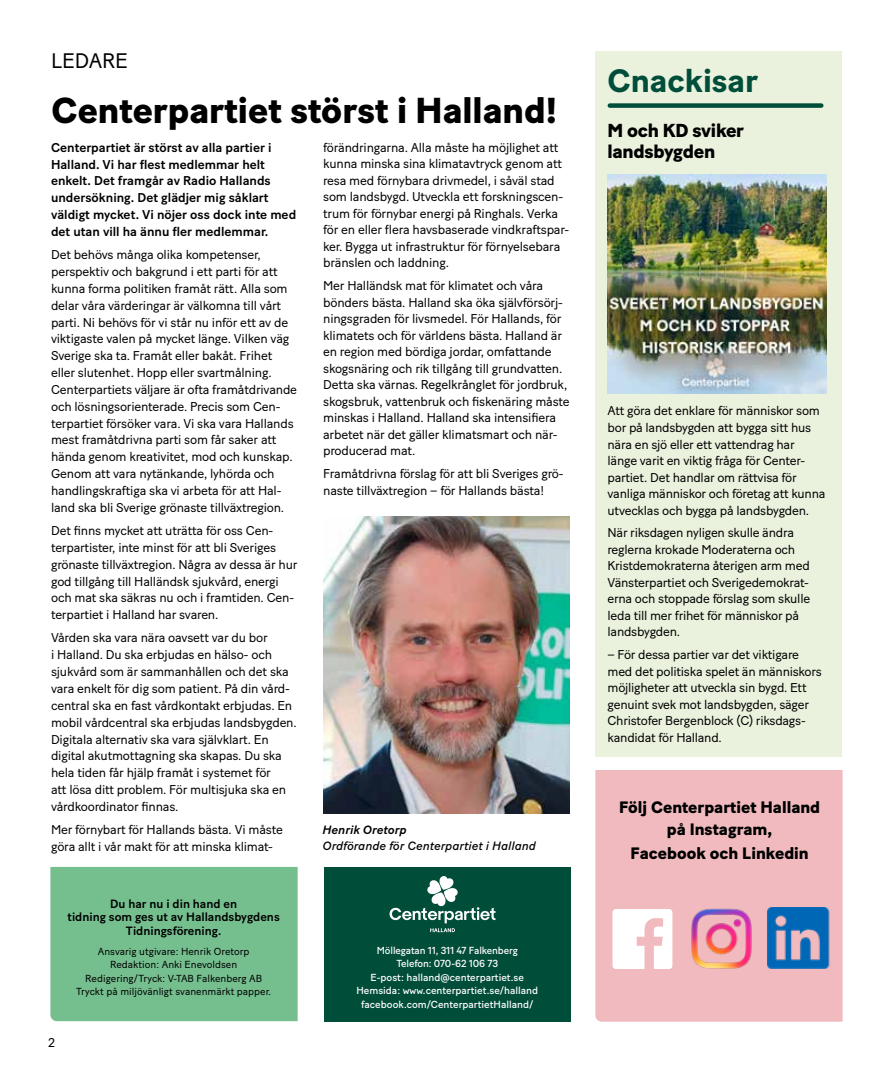
<style>
.page{position:relative;width:893px;height:1085px;background:#fff}
.page>*{position:absolute;margin:0;border:0;box-sizing:border-box;transform-origin:0 0}
.t1{font:800 36px "Baton Turbo";color:#000}
.t2{font:700 32.25px "Baton Turbo";color:#004d3a}
.t3{font:21px "Baton Turbo";color:#000}
.t4{font:800 18.75px/21px "Baton Turbo";letter-spacing:-.015em;color:#000}
.t5{font:800 16.5px/21.8px "Baton Turbo";color:#000;text-align:center}
.t6{font:12.75px/16.5px "Baton Turbo";letter-spacing:-.015em;color:#000}
.t7{font:500 12.75px/16.8px "Baton Turbo";color:#000}
.t8{font:500 12px/13.5px "Baton Turbo";color:#000;text-align:center}
.t9{font:italic 12px "Baton Turbo";letter-spacing:.005em;color:#000}
.t10{font:italic 500 12px "Baton Turbo";letter-spacing:.005em;color:#000}
.t11{font:10.2px/13.5px "Baton Turbo";color:#fff;text-align:center}
.t12{font:10.2px/13.5px "Baton Turbo";color:#000;text-align:center}
</style>
<div class="page">
<div style="left:595px;top:51px;width:247px;height:705px;background:#eaf2dd"></div>
<div style="left:610px;top:103px;width:211px;height:5px;background:#004d3a"></div>
<img style="left:323px;top:516px;width:246px;height:297px">
<div style="left:50px;top:867px;width:248px;height:153px;background:#75bf8f"></div>
<div style="left:595px;top:770px;width:248px;height:251px;background:#f0babe"></div>
<div style="left:324px;top:866px;width:247px;height:154px;background:#004d3a"></div>
<svg style="left:389px;top:876px;width:106px;height:56px"></svg>
<img style="left:691px;top:906px;width:62px;height:64px">
<img style="left:607px;top:174px;width:220px;height:219px">
<svg style="left:612px;top:908px;width:60px;height:60px"></svg>
<img style="left:768px;top:907px;width:63px;height:61px">
<h3 class="t3" style="left:51px;top:45px;width:78px">LEDARE</h3>
<h1 class="t1" style="left:51px;top:83px;width:507px">Centerpartiet störst i Halland!</h1>
<p class="t7" style="left:51px;top:138px;width:247px">Centerpartiet är störst av alla partier i Halland. Vi har flest medlemmar helt enkelt. Det framgår av Radio Hallands undersökning. Det glädjer mig såklart väldigt mycket. Vi nöjer oss dock inte med det utan vill ha ännu fler medlemmar.</p>
<p class="t6" style="left:51px;top:245px;width:248px">Det behövs många olika kompetenser, perspektiv och bakgrund i ett parti för att kunna forma politiken framåt rätt. Alla som delar våra värderingar är välkomna till vårt parti. Ni behövs för vi står nu inför ett av de viktigaste valen på mycket länge. Vilken väg Sverige ska ta. Framåt eller bakåt. Frihet eller slutenhet. Hopp eller svartmålning.<br>Centerpartiets väljare är ofta framåtdrivande och lösningsorienterade. Precis som Cen&shy;terpartiet försöker vara. Vi ska vara Hallands mest framåtdrivna parti som får saker att hända genom kreativitet, mod och kunskap.<br>Genom att vara nytänkande, lyhörda och handlingskraftiga ska vi arbeta för att Hal&shy;land ska bli Sverige grönaste tillväxtregion.</p>
<p class="t6" style="left:51px;top:521px;width:248px">Det finns mycket att uträtta för oss Cen&shy;terpartister, inte minst för att bli Sveriges grönaste tillväxtregion. Några av dessa är hur god tillgång till Halländsk sjukvård, energi och mat ska säkras nu och i framtiden. Cen&shy;terpartiet i Halland har svaren.</p>
<p class="t6" style="left:51px;top:628px;width:247px">Vården ska vara nära oavsett var du bor<br>i Halland. Du ska erbjudas en hälso- och sjukvård som är sammanhållen och det ska vara enkelt för dig som patient. På din vård&shy;central ska en fast vårdkontakt erbjudas. En mobil vårdcentral ska erbjudas landsbygden.<br>Digitala alternativ ska vara självklart. En digital akutmottagning ska skapas. Du ska hela tiden får hjälp framåt i systemet för<br>att lösa ditt problem. För multisjuka ska en vårdkoordinator finnas.</p>
<p class="t6" style="left:51px;top:819px;width:233px">Mer förnybart för Hallands bästa. Vi måste göra allt i vår makt för att minska klimat-</p>
<p class="t6" style="left:323px;top:138px;width:248px">förändringarna. Alla måste ha möjlighet att kunna minska sina klimatavtryck genom att resa med förnybara drivmedel, i såväl stad som landsbygd. Utveckla ett forskningscen&shy;trum för förnybar energi på Ringhals. Verka för en eller flera havsbaserade vindkraftspar&shy;ker. Bygga ut infrastruktur för förnyelsebara bränslen och laddning.</p>
<p class="t6" style="left:323px;top:276px;width:248px">Mer Halländsk mat för klimatet och våra bönders bästa. Halland ska öka självförsörj&shy;ningsgraden för livsmedel. För Hallands, för klimatets och för världens bästa. Halland är en region med bördiga jordar, omfattande skogsnäring och rik tillgång till grundvatten.<br>Detta ska värnas. Regelkrånglet för jordbruk, skogsbruk, vattenbruk och fiskenäring måste minskas i Halland. Halland ska intensifiera arbetet när det gäller klimatsmart och när&shy;producerad mat.</p>
<p class="t6" style="left:323px;top:464px;width:242px">Framåtdrivna förslag för att bli Sveriges grö&shy;naste tillväxtregion – för Hallands bästa!</p>
<p class="t10" style="left:323px;top:820px;width:85px">Henrik Oretorp</p>
<p class="t9" style="left:323px;top:836px;width:215px">Ordförande för Centerpartiet i Halland</p>
<p class="t6" style="left:48px;top:1032px;width:8px">2</p>
<p class="t8" style="left:68px;top:895px;width:214px">Du har nu i din hand en<br>tidning som ges ut av Hallandsbygdens<br>Tidningsförening.</p>
<p class="t12" style="left:76px;top:943px;width:196px">Ansvarig utgivare: Henrik Oretorp Redaktion: Anki Enevoldsen Redigering/Tryck: V-TAB Falkenberg AB Tryckt på miljövänligt svanenmärkt papper.</p>
<p class="t11" style="left:356px;top:942px;width:183px">Möllegatan 11, 311 47 Falkenberg<br>Telefon: 070-62 106 73<br>E-post: halland@centerpartiet.se Hemsida: www.centerpartiet.se/halland facebook.com/CenterpartietHalland/</p>
<h2 class="t2" style="left:608px;top:56px;width:152px">Cnackisar</h2>
<h3 class="t4" style="left:608px;top:118px;width:138px">M och KD sviker landsbygden</h3>
<p class="t6" style="left:608px;top:401px;width:219px">Att göra det enklare för människor som bor på landsbygden att bygga sitt hus nära en sjö eller ett vattendrag har länge varit en viktig fråga för Center&shy;partiet. Det handlar om rättvisa för vanliga människor och företag att kunna utvecklas och bygga på landsbygden.</p>
<p class="t6" style="left:608px;top:523px;width:204px">När riksdagen nyligen skulle ändra reglerna krokade Moderaterna och Kristdemokraterna återigen arm med Vänsterpartiet och Sverigedemokrat&shy;erna och stoppade förslag som skulle leda till mer frihet för människor på landsbygden.</p>
<p class="t6" style="left:608px;top:645px;width:216px">– För dessa partier var det viktigare med det politiska spelet än människors möjligheter att utveckla sin bygd. Ett genuint svek mot landsbygden, säger Christofer Bergenblock (C) riksdags&shy;kandidat för Halland.</p>
<p class="t5" style="left:619px;top:795px;width:203px">Följ Centerpartiet Halland på Instagram,</p>
<p class="t5" style="left:630px;top:841px;width:180px">Facebook och Linkedin</p>
</div>
